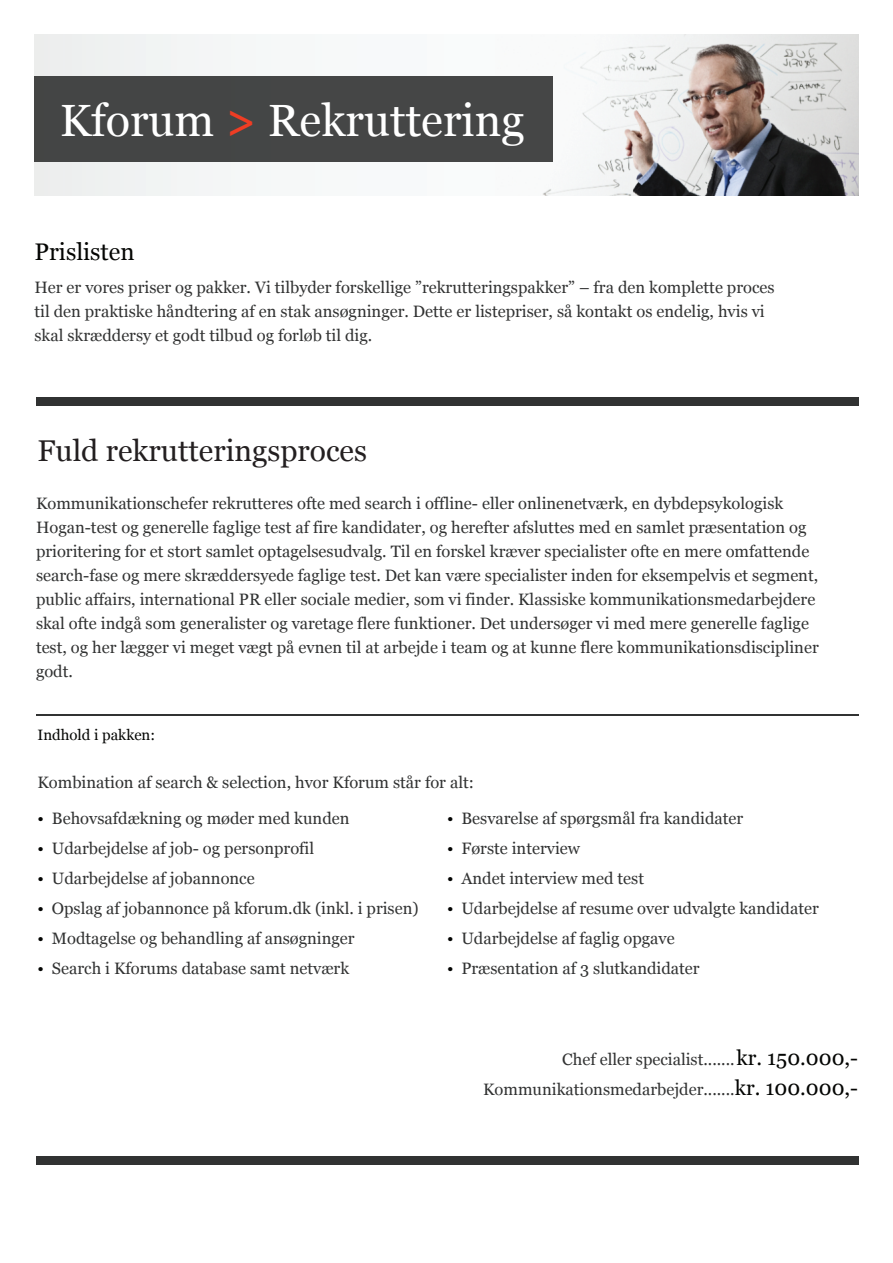
<style>
.page{position:relative;width:893px;height:1263px;background:#fff}
.page>*{position:absolute;margin:0;border:0;box-sizing:border-box;transform-origin:0 0}
.t1{font:45.15px "Georgia";color:#fff}
.t2{font:30px "Georgia";color:#231f20}
.t3{font:24px "Georgia";color:#040503}
.t4{font:21px/30px "Georgia";color:#040503}
.t5{font:16.5px/24px "Georgia";color:#313232}
.t6{font:15px "Georgia";color:#040503}
.s1{font-weight:700;color:#ef3d24}
.s2{color:#040503}
</style>
<div class="page">
<div style="left:36px;top:397px;width:823px;height:8px;background:#313232"></div>
<div style="left:36px;top:1156px;width:823px;height:9px;background:#313232"></div>
<hr style="left:36px;top:714px;width:823px;height:2px;background:#313232">
<img style="left:494px;top:34px;width:365px;height:161px">
<div style="left:34px;top:34px;width:460px;height:161px;background:#f5f8f8"></div>
<div style="left:34px;top:76px;width:518px;height:85px;background:#454646"></div>
<h1 class="t1" style="left:60px;top:93px;width:466px">Kforum <span class="s1">&gt;</span> Rekruttering</h1>
<h3 class="t3" style="left:34px;top:237px;width:102px">Prislisten</h3>
<p class="t5" style="left:34px;top:275px;width:742px">Her er vores priser og pakker. Vi tilbyder forskellige ”rekrutteringspakker” – fra den komplette proces til den praktiske håndtering af en stak ansøgninger. Dette er listepriser, så kontakt os endelig, hvis vi skal skræddersy et godt tilbud og forløb til dig.</p>
<h2 class="t2" style="left:38px;top:432px;width:331px">Fuld rekrutteringsproces</h2>
<p class="t5" style="left:36px;top:492px;width:784px">Kommunikationschefer rekrutteres ofte med search i offline- eller onlinenetværk, en dybdepsykologisk Hogan-test og generelle faglige test af fire kandidater, og herefter afsluttes med en samlet præsentation og prioritering for et stort samlet optagelsesudvalg. Til en forskel kræver specialister ofte en mere omfattende search-fase og mere skræddersyede faglige test. Det kan være specialister inden for eksempelvis et segment, public affairs, international PR eller sociale medier, som vi finder. Klassiske kommunikationsmedarbejdere skal ofte indgå som generalister og varetage flere funktioner. Det undersøger vi med mere generelle faglige test, og her lægger vi meget vægt på evnen til at arbejde i team og at kunne flere kommunikationsdiscipliner godt.</p>
<p class="t6" style="left:38px;top:726px;width:119px">Indhold i pakken:</p>
<p class="t5" style="left:38px;top:771px;width:438px">Kombination af search &amp; selection, hvor Kforum står for alt:</p>
<p class="t5" style="left:38px;top:807px;width:313px"><span class="s2">•</span> Behovsafdækning og møder med kunden</p>
<p class="t5" style="left:38px;top:837px;width:278px"><span class="s2">•</span> Udarbejdelse af job- og personprofil</p>
<p class="t5" style="left:38px;top:867px;width:219px"><span class="s2">•</span> Udarbejdelse af jobannonce</p>
<p class="t5" style="left:38px;top:897px;width:383px"><span class="s2">•</span> Opslag af jobannonce på kforum.dk (inkl. i prisen)</p>
<p class="t5" style="left:38px;top:927px;width:319px"><span class="s2">•</span> Modtagelse og behandling af ansøgninger</p>
<p class="t5" style="left:38px;top:957px;width:313px"><span class="s2">•</span> Search i Kforums database samt netværk</p>
<p class="t5" style="left:447px;top:807px;width:298px"><span class="s2">•</span> Besvarelse af spørgsmål fra kandidater</p>
<p class="t5" style="left:447px;top:837px;width:134px"><span class="s2">•</span> Første interview</p>
<p class="t5" style="left:447px;top:867px;width:199px"><span class="s2">•</span> Andet interview med test</p>
<p class="t5" style="left:447px;top:897px;width:373px"><span class="s2">•</span> Udarbejdelse af resume over udvalgte kandidater</p>
<p class="t5" style="left:447px;top:927px;width:229px"><span class="s2">•</span> Udarbejdelse af faglig opgave</p>
<p class="t5" style="left:447px;top:957px;width:254px"><span class="s2">•</span> Præsentation af 3 slutkandidater</p>
<p class="t5" style="left:483px;top:1044px;width:253px;line-height:30px;text-align:right">Chef eller specialist.......<br>Kommunikationsmedarbejder.......</p>
<p class="t4" style="left:735px;top:1043px;width:125px">kr. 150.000,- kr. 100.000,-</p>
</div>
